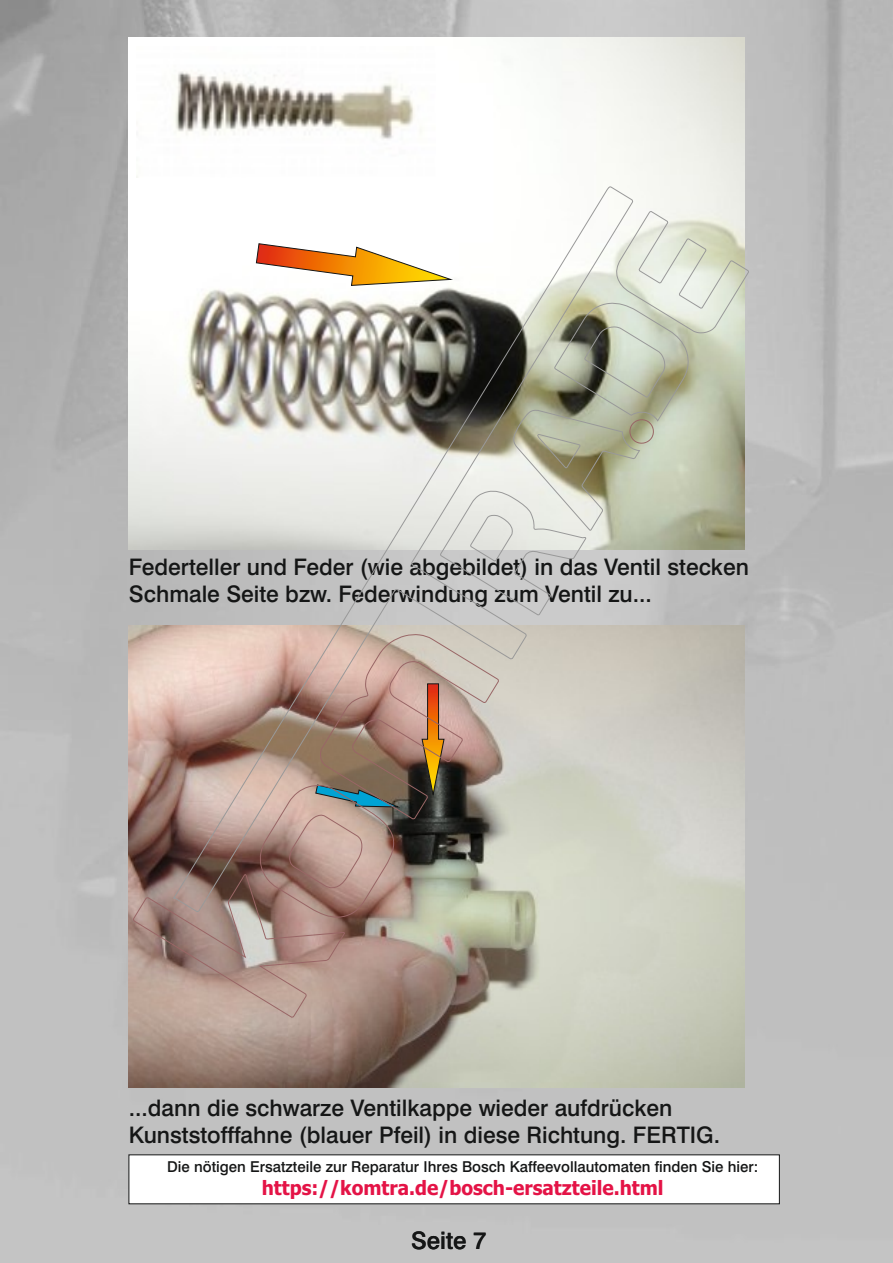
<style>
.page{position:relative;width:893px;height:1263px;background:#fff}
.page>*{position:absolute;margin:0;border:0;box-sizing:border-box;transform-origin:0 0}
.t1{font:500 24px "Swiss 721 BT";color:#151616}
.t2{font:500 22.8px/27.3px "Swiss 721 BT";color:#151616}
.t3{font:700 19.8px "Tahoma";color:#e41346;scale:.96 1}
.t4{font:500 15px "Swiss 721 BT";color:#151616}
</style>
<div class="page">
<img style="left:0;top:0;width:893px;height:1263px">
<img style="left:129px;top:626px;width:615px;height:461px">
<img style="left:129px;top:38px;width:615px;height:511px">
<img style="left:137px;top:46px;width:298px;height:132px">
<svg style="left:129px;top:1154px;width:651px;height:50px"></svg>
<svg style="left:173px;top:186px;width:460px;height:726px"></svg>
<img style="left:133px;top:634px;width:366px;height:384px">
<svg style="left:256px;top:211px;width:493px;height:404px"></svg>
<p class="t2" style="left:129px;top:555px;width:622px">Federteller und Feder (wie abgebildet) in das Ventil stecken<br>Schmale Seite bzw. Federwindung zum Ventil zu...</p>
<p class="t2" style="left:129px;top:1096px;width:593px">...dann die schwarze Ventilkappe wieder aufdrücken<br>Kunststofffahne (blauer Pfeil) in diese Richtung. FERTIG.</p>
<p class="t4" style="left:167px;top:1161px;width:593px">Die nötigen Ersatzteile zur Reparatur Ihres Bosch Kaffeevollautomaten finden Sie hier:</p>
<p class="t3" style="left:262px;top:1180px;width:420px">https://komtra.de/bosch-ersatzteile.html</p>
<p class="t1" style="left:411px;top:1230px;width:77px">Seite 7</p>
</div>
